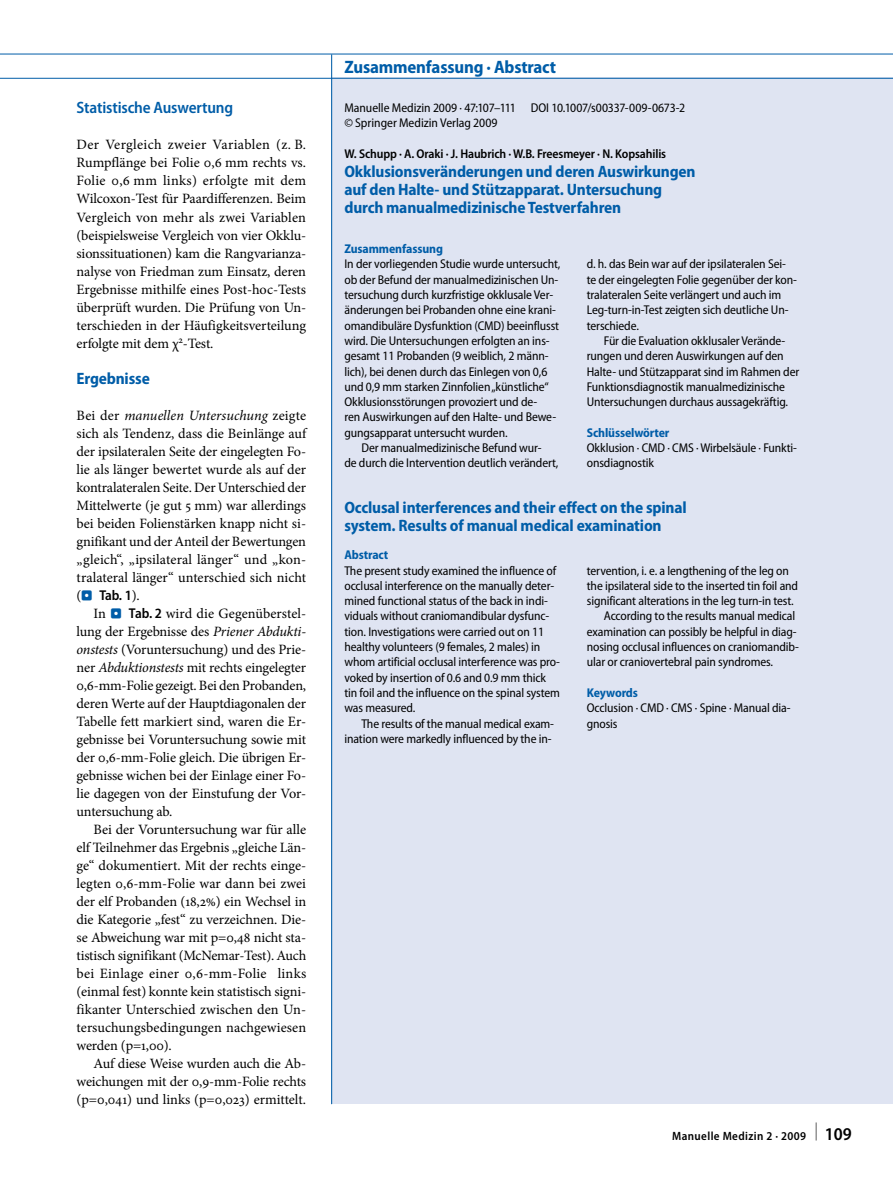
<style>
.page{position:relative;width:893px;height:1187px;background:#fff}
.page>*{position:absolute;margin:0;border:0;box-sizing:border-box;transform-origin:0 0}
.t1{font:700 semi-condensed 18px "Myriad Pro";letter-spacing:-.01em;color:#005da8}
.t2{font:700 semi-condensed 16.5px/18px "Myriad Pro";letter-spacing:-.01em;color:#005da8}
.t3{font:600 semi-condensed 16.5px "Myriad Pro";letter-spacing:-.01em;color:#005da8}
.t4{font:14.25px/18px "Minion Pro";letter-spacing:-.005em;color:#000;text-align:justify}
.t5{font:600 semi-condensed 14.25px "Myriad Pro";color:#000}
.t6{font:semi-condensed 12.75px/15.3px "Myriad Pro";letter-spacing:-.01em;color:#000}
.t7{font:600 semi-condensed 12.75px "Myriad Pro";letter-spacing:-.01em;color:#000}
.t8{font:700 semi-condensed 12.75px "Myriad Pro";letter-spacing:-.01em;color:#005da8}
.t9{font:600 semi-condensed 12px "Myriad Pro";letter-spacing:.03em;color:#000}
.s1{font-style:italic}
.s2{font-family:"Minion Pro";font-weight:400;font-stretch:normal}
.s3{font-family:"S Buttons";font-weight:400;font-stretch:normal;font-size:13.5px;color:#005da8}
.s4{font-family:"S Buttons";font-size:13.5px;color:#005da8}
.s5{font-family:"Myriad Pro";font-weight:600;font-stretch:semi-condensed}
.s6{font-size:18px}
</style>
<div class="page">
<div style="left:332px;top:78px;width:561px;height:1025px;background:#dfe4f2"></div>
<hr style="left:331px;top:54px;width:1px;height:1049px;background:#005da8">
<hr style="left:0;top:54px;width:893px;height:1px;background:#005da8">
<hr style="left:0;top:78px;width:893px;height:1px;background:#005da8">
<p class="t3" style="left:77px;top:99px;width:158px">Statistische Auswertung</p>
<p class="t4" style="left:77px;top:136px;width:231px">Der Vergleich zweier Variablen (z. B.<br>Rumpflänge bei Folie 0,6 mm rechts vs.<br>Folie 0,6 mm links) erfolgte mit dem Wilcoxon-Test für Paardifferenzen. Beim Vergleich von mehr als zwei Variablen (beispielsweise Vergleich von vier Okklu&shy;sionssituationen) kam die Rangvarianza&shy;nalyse von Friedman zum Einsatz, deren Ergebnisse mithilfe eines Post-hoc-Tests überprüft wurden. Die Prüfung von Un&shy;terschieden in der Häufigkeitsverteilung erfolgte mit dem χ<sup>2</sup>-Test.</p>
<p class="t2" style="left:77px;top:369px;width:75px">Ergebnisse</p>
<p class="t4" style="left:77px;top:406px;width:231px">Bei der <span class="s1">manuellen Untersuchung</span> zeigte sich als Tendenz, dass die Beinlänge auf der ipsilateralen Seite der eingelegten Fo&shy;lie als länger bewertet wurde als auf der kontralateralen Seite. Der Unterschied der Mittelwerte (je gut 5 mm) war allerdings bei beiden Folienstärken knapp nicht si&shy;gnifikant und der Anteil der Bewertungen „gleich“, „ipsilateral länger“ und „kon&shy;tralateral länger“ unterschied sich nicht</p>
<p class="t5" style="left:77px;top:587px;width:65px"><span class="s2">(</span><span class="s3">.</span> Tab. 1<span class="s2">).</span></p>
<p class="t4" style="left:77px;top:604px;width:231px;text-indent:17px">In <span class="s4">.</span> <span class="s5">Tab. 2</span> wird die Gegenüberstel&shy;lung der Ergebnisse des <span class="s1">Priener Abdukti&shy;onstests</span> (Voruntersuchung) und des Prie&shy;ner <span class="s1">Abduktionstests</span> mit rechts eingelegter 0,6-mm-Folie gezeigt. Bei den Probanden, deren Werte auf der Hauptdiagonalen der Tabelle fett markiert sind, waren die Er&shy;gebnisse bei Voruntersuchung sowie mit der 0,6-mm-Folie gleich. Die übrigen Er&shy;gebnisse wichen bei der Einlage einer Fo&shy;lie dagegen von der Einstufung der Vor&shy;untersuchung ab.</p>
<p class="t4" style="left:77px;top:820px;width:231px;text-indent:17px">Bei der Voruntersuchung war für alle elf Teilnehmer das Ergebnis „gleiche Län&shy;ge“ dokumentiert. Mit der rechts einge&shy;legten 0,6-mm-Folie war dann bei zwei der elf Probanden (18,2%) ein Wechsel in die Kategorie „fest“ zu verzeichnen. Die&shy;se Abweichung war mit p=0,48 nicht sta&shy;tistisch signifikant (McNemar-Test). Auch bei Einlage einer 0,6-mm-Folie links (einmal fest) konnte kein statistisch signi&shy;fikanter Unterschied zwischen den Un&shy;tersuchungsbedingungen nachgewiesen werden (p=1,00).</p>
<p class="t4" style="left:77px;top:1054px;width:231px;text-indent:17px">Auf diese Weise wurden auch die Ab&shy;weichungen mit der 0,9-mm-Folie rechts (p=0,041) und links (p=0,023) ermittelt.</p>
<h1 class="t1" style="left:344px;top:57px;width:213px">Zusammenfassung · Abstract</h1>
<p class="t6" style="left:344px;top:100px;width:342px">Manuelle Medizin 2009 · 47:107–111 DOI 10.1007/s00337-009-0673-2 © Springer Medizin Verlag 2009</p>
<p class="t7" style="left:344px;top:147px;width:323px">W. Schupp · A. Oraki · J. Haubrich · W.B. Freesmeyer · N. Kopsahilis</p>
<p class="t2" style="left:344px;top:162px;width:353px">Okklusionsveränderungen und deren Auswirkungen auf den Halte- und Stützapparat. Untersuchung durch manualmedizinische Testverfahren</p>
<p class="t8" style="left:344px;top:242px;width:100px">Zusammenfassung</p>
<p class="t6" style="left:344px;top:257px;width:217px">In der vorliegenden Studie wurde untersucht, ob der Befund der manualmedizinischen Un&shy;tersuchung durch kurzfristige okklusale Ver&shy;änderungen bei Probanden ohne eine krani&shy;omandibuläre Dysfunktion (CMD) beeinflusst wird. Die Untersuchungen erfolgten an ins&shy;gesamt 11 Probanden (9 weiblich, 2 männ&shy;lich), bei denen durch das Einlegen von 0,6 und 0,9 mm starken Zinnfolien „künstliche“ Okklusionsstörungen provoziert und de-<br>ren Auswirkungen auf den Halte- und Bewe&shy;gungsapparat untersucht wurden.</p>
<p class="t6" style="left:344px;top:440px;width:216px;text-align:center">Der manualmedizinische Befund wur-<br>de durch die Intervention deutlich verändert,</p>
<p class="t6" style="left:587px;top:257px;width:212px">d. h. das Bein war auf der ipsilateralen Sei&shy;te der eingelegten Folie gegenüber der kon&shy;tralateralen Seite verlängert und auch im Leg-turn-in-Test zeigten sich deutliche Un&shy;terschiede.</p>
<p class="t6" style="left:587px;top:333px;width:214px;text-indent:17px">Für die Evaluation okklusaler Verände&shy;rungen und deren Auswirkungen auf den Halte- und Stützapparat sind im Rahmen der Funktionsdiagnostik manualmedizinische Untersuchungen durchaus aussagekräftig.</p>
<p class="t8" style="left:587px;top:425px;width:84px">Schlüsselwörter</p>
<p class="t6" style="left:587px;top:440px;width:212px">Okklusion · CMD · CMS · Wirbelsäule · Funkti&shy;onsdiagnostik</p>
<p class="t2" style="left:344px;top:499px;width:344px">Occlusal interferences and their effect on the spinal system. Results of manual medical examination</p>
<p class="t8" style="left:344px;top:548px;width:45px">Abstract</p>
<p class="t6" style="left:344px;top:563px;width:217px">The present study examined the influence of occlusal interference on the manually deter&shy;mined functional status of the back in indi&shy;viduals without craniomandibular dysfunc&shy;tion. Investigations were carried out on 11 healthy volunteers (9 females, 2 males) in whom artificial occlusal interference was pro&shy;voked by insertion of 0.6 and 0.9 mm thick tin foil and the influence on the spinal system was measured.</p>
<p class="t6" style="left:344px;top:716px;width:211px;text-align:right">The results of the manual medical exam&shy;ination were markedly influenced by the in-</p>
<p class="t6" style="left:587px;top:563px;width:204px">tervention, i. e. a lengthening of the leg on</p>
<p class="t6" style="left:587px;top:578px;width:213px">the ipsilateral side to the inserted tin foil and</p>
<p class="t6" style="left:587px;top:593px;width:208px">significant alterations in the leg turn-in test.</p>
<p class="t6" style="left:604px;top:608px;width:193px">According to the results manual medical</p>
<p class="t6" style="left:587px;top:624px;width:211px">examination can possibly be helpful in diag-</p>
<p class="t6" style="left:587px;top:639px;width:214px">nosing occlusal influences on craniomandib-</p>
<p class="t6" style="left:587px;top:654px;width:188px">ular or craniovertebral pain syndromes.</p>
<p class="t8" style="left:587px;top:685px;width:53px">Keywords</p>
<p class="t6" style="left:587px;top:700px;width:205px">Occlusion · CMD · CMS · Spine · Manual dia&shy;gnosis</p>
<p class="t9" style="left:672px;top:1129px;width:181px">Manuelle Medizin 2 · 2009 <sup>|</sup> <span class="s6">109</span></p>
</div>
